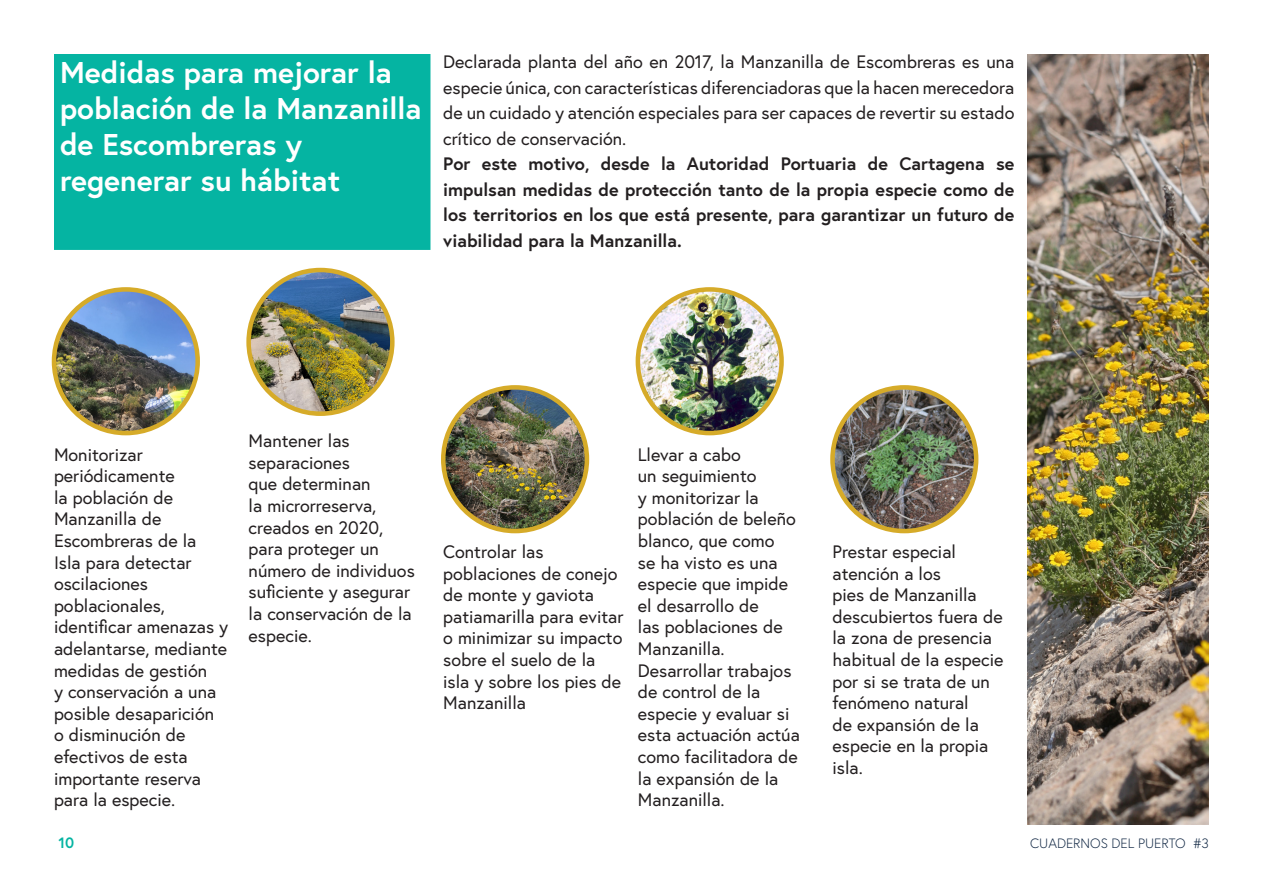
<style>
.page{position:relative;width:1263px;height:893px;background:#fff}
.page>*{position:absolute;margin:0;border:0;box-sizing:border-box;transform-origin:0 0}
.t1{font:700 30px/36px "Europa";color:#fff}
.Cuerpo_CuadernoPrt{font:18px/21.6px "Europa";color:#231f20}
.Cuerpo_CuadernoPrt-2{font:700 18px/25.5px "Europa";color:#231f20;text-align:justify}
.t2{font:700 15px "Europa";color:#05b4a2}
.t3{font:300 13.5px "Europa";color:#0c2340}
</style>
<div class="page">
<img style="left:54px;top:289px;width:144px;height:144px;border-radius:72px">
<div style="left:52px;top:287px;width:148px;height:148px;border:4px solid #d6ab29;border-radius:50%"></div>
<img style="left:249px;top:270px;width:143px;height:144px;border-radius:72px">
<div style="left:246px;top:268px;width:149px;height:148px;border:4px solid #d6ab29;border-radius:50%"></div>
<img style="left:443px;top:387px;width:144px;height:144px;border-radius:72px">
<div style="left:441px;top:385px;width:148px;height:148px;border:4px solid #d6ab29;border-radius:50%"></div>
<img style="left:638px;top:289px;width:143px;height:144px;border-radius:72px">
<div style="left:636px;top:287px;width:148px;height:148px;border:4px solid #d6ab29;border-radius:50%"></div>
<img style="left:832px;top:387px;width:144px;height:144px;border-radius:72px">
<div style="left:830px;top:385px;width:148px;height:148px;border:4px solid #d6ab29;border-radius:50%"></div>
<img style="left:1027px;top:54px;width:182px;height:771px">
<div style="left:57px;top:57px;width:370px;height:190px;background:#05b4a2"></div>
<div style="left:54px;top:54px;width:376px;height:196px;border:6px solid #05b4a2"></div>
<p class="t1" style="left:60px;top:54px;width:363px">Medidas para mejorar la población de la Manzanilla de Escombreras y regenerar su hábitat</p>
<p class="Cuerpo_CuadernoPrt" style="left:443px;top:49px;width:573px;line-height:25.5px;text-align:justify">Declarada planta del año en 2017, la Manzanilla de Escombreras es una especie única, con características diferenciadoras que la hacen merecedora de un cuidado y atención especiales para ser capaces de revertir su estado crítico de conservación.</p>
<p class="Cuerpo_CuadernoPrt-2" style="left:443px;top:151px;width:573px">Por este motivo, desde la Autoridad Portuaria de Cartagena se impulsan medidas de protección tanto de la propia especie como de los territorios en los que está presente, para garantizar un futuro de viabilidad para la Manzanilla.</p>
<p class="Cuerpo_CuadernoPrt" style="left:54px;top:443px;width:176px">Monitorizar periódicamente<br>la población de<br>Manzanilla de<br>Escombreras de la<br>Isla para detectar oscilaciones poblacionales, identificar amenazas y adelantarse, mediante medidas de gestión<br>y conservación a una posible desaparición o disminución de efectivos de esta importante reserva para la especie.</p>
<p class="Cuerpo_CuadernoPrt" style="left:249px;top:430px;width:168px">Mantener las separaciones<br>que determinan<br>la microrreserva, creados en 2020, para proteger un número de individuos suficiente y asegurar la conservación de la especie.</p>
<p class="Cuerpo_CuadernoPrt" style="left:443px;top:540px;width:182px">Controlar las poblaciones de conejo de monte y gaviota patiamarilla para evitar o minimizar su impacto sobre el suelo de la isla y sobre los pies de<br>Manzanilla</p>
<p class="Cuerpo_CuadernoPrt" style="left:638px;top:443px;width:159px">Llevar a cabo<br>un seguimiento<br>y monitorizar la población de beleño blanco, que como se ha visto es una especie que impide el desarrollo de<br>las poblaciones de<br>Manzanilla.</p>
<p class="Cuerpo_CuadernoPrt" style="left:638px;top:659px;width:164px">Desarrollar trabajos de control de la especie y evaluar si esta actuación actúa como facilitadora de la expansión de la<br>Manzanilla.</p>
<p class="Cuerpo_CuadernoPrt" style="left:832px;top:540px;width:173px">Prestar especial atención a los<br>pies de Manzanilla descubiertos fuera de la zona de presencia habitual de la especie por si se trata de un fenómeno natural<br>de expansión de la especie en la propia isla.</p>
<p class="t2" style="left:58px;top:833px;width:17px">10</p>
<p class="t3" style="left:1030px;top:834px;width:180px">CUADERNOS DEL PUERTO #3</p>
</div>
